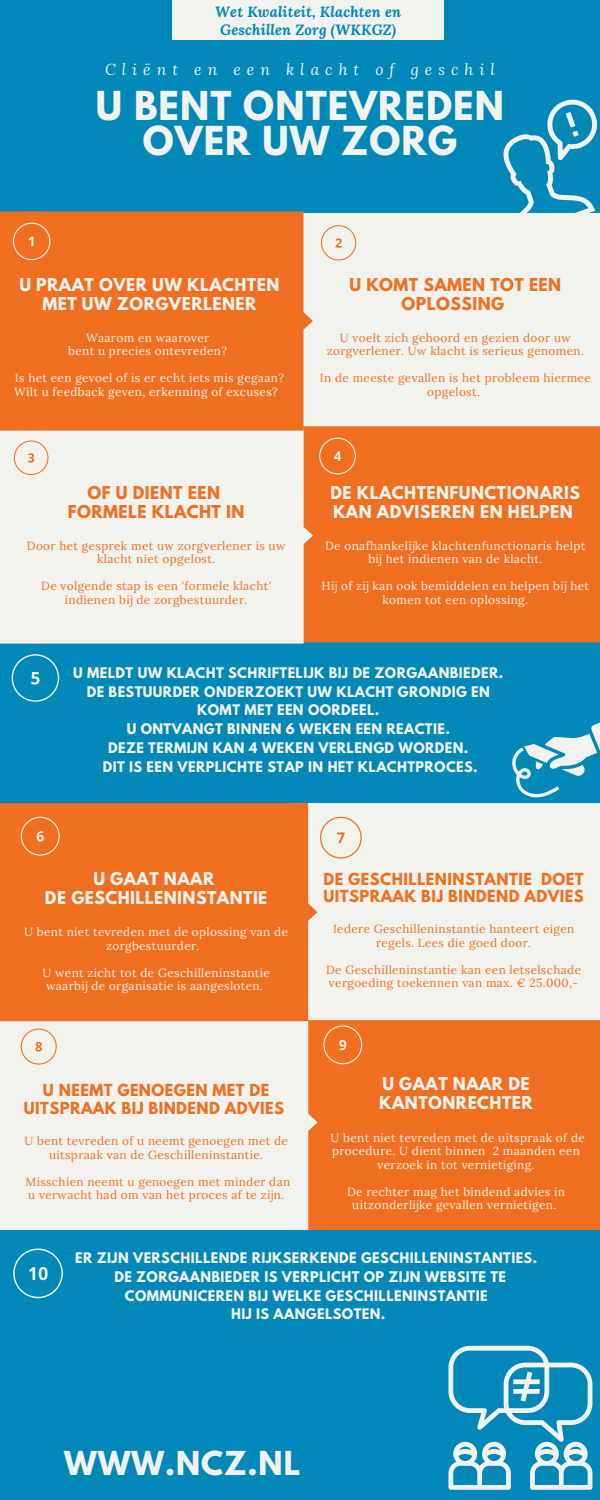
<style>
.page{position:relative;width:600px;height:1500px;background:#fff}
.page>*{position:absolute;margin:0;border:0;box-sizing:border-box;transform-origin:0 0}
.t1{font:700 35.4px/35.2px "League Spartan";letter-spacing:.03em;color:#f2f3ee;text-align:center}
.t2{font:700 29.2px "League Spartan";letter-spacing:.03em;color:#f2f3ee}
.t3{font:700 15.7px/18.8px "League Spartan";letter-spacing:.03em;color:#f2f3ee}
.t4{font:700 15.7px/18.8px "League Spartan";letter-spacing:.03em;color:#f16f21;text-align:center}
.t5{font:italic 15.7px "Lora";letter-spacing:.38em;color:#f2f3ee}
.t6{font:700 14.7px/17.2px "League Spartan";letter-spacing:.03em;color:#f16f21;text-align:center}
.t7{font:italic 700 14.7px/18px "Lora";letter-spacing:.01em;color:#0088b8;text-align:center}
.t8{font:700 13px/18.8px "League Spartan";letter-spacing:.03em;color:#f2f3ee}
.t9{font:11.8px/13.5px "Lora";letter-spacing:.03em;color:#f2f3ee;text-align:center}
.t10{font:11.8px/13.5px "Lora";letter-spacing:.03em;color:#f16f21;text-align:center}
</style>
<div class="page">
<div style="left:313px;top:213px;width:287px;height:213px;background:#f2f3ee"></div>
<div style="left:0;top:1227px;width:600px;height:273px;background:#0088b8"></div>
<div style="left:318px;top:1020px;width:282px;height:210px;background:#f16f21"></div>
<div style="left:0;top:642px;width:600px;height:163px;background:#0088b8"></div>
<div style="left:318px;top:803px;width:282px;height:217px;background:#f2f3ee"></div>
<div style="left:313px;top:426px;width:287px;height:216px;background:#f16f21"></div>
<div style="left:0;top:431px;width:313px;height:213px;background:#f2f3ee"></div>
<div style="left:0;top:0;width:600px;height:213px;background:#0088b8"></div>
<div style="left:0;top:211px;width:313px;height:220px;background:#f16f21"></div>
<div style="left:172px;top:0;width:272px;height:40px;background:#f2f3ee"></div>
<svg style="left:470px;top:99px;width:130px;height:143px"></svg>
<svg style="left:13px;top:223px;width:37px;height:37px"></svg>
<svg style="left:321px;top:225px;width:35px;height:36px"></svg>
<svg style="left:14px;top:441px;width:34px;height:34px"></svg>
<svg style="left:12px;top:654px;width:47px;height:48px"></svg>
<svg style="left:501px;top:722px;width:99px;height:84px"></svg>
<div style="left:0;top:1021px;width:318px;height:209px;background:#f2f3ee"></div>
<div style="left:0;top:803px;width:318px;height:218px;background:#f16f21"></div>
<svg style="left:21px;top:817px;width:39px;height:39px;background:#f17e38"></svg>
<svg style="left:320px;top:817px;width:42px;height:42px;background:#f1e4d7"></svg>
<svg style="left:21px;top:1029px;width:36px;height:36px"></svg>
<svg style="left:323px;top:1025px;width:39px;height:39px;background:#f17e38"></svg>
<svg style="left:319px;top:438px;width:37px;height:36px"></svg>
<svg style="left:448px;top:1346px;width:144px;height:144px"></svg>
<svg style="left:13px;top:1249px;width:50px;height:49px"></svg>
<p class="t7" style="left:215px;top:2px;width:187px">Wet Kwaliteit, Klachten en<br>Geschillen Zorg (WKKGZ)</p>
<p class="t5" style="left:105px;top:59px;width:391px">Cliënt en een klacht of geschil</p>
<p class="t1" style="left:96px;top:93px;width:410px">U BENT ONTEVREDEN<br>OVER UW ZORG</p>
<p class="t3" style="left:19px;top:277px;width:262px;text-align:center">U PRAAT OVER UW KLACHTEN<br>MET UW ZORGVERLENER</p>
<p class="t9" style="left:86px;top:331px;width:125px">Waarom en waarover</p>
<p class="t9" style="left:68px;top:344px;width:160px">bent u precies ontevreden?</p>
<p class="t9" style="left:14px;top:371px;width:271px;text-align:left">Is het een gevoel of is er echt iets mis gegaan?<br>Wilt u feedback geven, erkenning of excuses?</p>
<p class="t4" style="left:88px;top:485px;width:134px">OF U DIENT EEN</p>
<p class="t4" style="left:68px;top:504px;width:178px">FORMELE KLACHT IN</p>
<p class="t10" style="left:27px;top:539px;width:260px">Door het gesprek met uw zorgverlener is uw klacht niet opgelost.</p>
<p class="t10" style="left:41px;top:579px;width:231px">De volgende stap is een 'formele klacht' indienen bij de zorgbestuurder.</p>
<p class="t4" style="left:349px;top:277px;width:213px">U KOMT SAMEN TOT EEN<br>OPLOSSING</p>
<p class="t10" style="left:327px;top:331px;width:259px">U voelt zich gehoord en gezien door uw zorgverlener. Uw klacht is serieus genomen.</p>
<p class="t10" style="left:320px;top:371px;width:272px">In de meeste gevallen is het probleem hiermee opgelost.</p>
<p class="t3" style="left:331px;top:485px;width:251px">DE KLACHTENFUNCTIONARIS<br>KAN ADVISEREN EN HELPEN</p>
<p class="t9" style="left:325px;top:539px;width:262px">De onafhankelijke klachtenfunctionaris helpt bij het indienen van de klacht.</p>
<p class="t9" style="left:322px;top:579px;width:269px">Hij of zij kan ook bemiddelen en helpen bij het komen tot een oplossing.</p>
<p class="t8" style="left:73px;top:665px;width:432px">U MELDT UW KLACHT SCHRIFTELIJK BIJ DE ZORGAANBIEDER.</p>
<p class="t8" style="left:87px;top:684px;width:405px">DE BESTUURDER ONDERZOEKT UW KLACHT GRONDIG EN</p>
<p class="t8" style="left:197px;top:703px;width:184px">KOMT MET EEN OORDEEL.</p>
<p class="t8" style="left:127px;top:721px;width:325px">U ONTVANGT BINNEN 6 WEKEN EEN REACTIE.</p>
<p class="t8" style="left:108px;top:740px;width:362px">DEZE TERMIJN KAN 4 WEKEN VERLENGD WORDEN.</p>
<p class="t8" style="left:103px;top:759px;width:377px">DIT IS EEN VERPLICHTE STAP IN HET KLACHTPROCES.</p>
<p class="t3" style="left:93px;top:872px;width:122px">U GAAT NAAR</p>
<p class="t3" style="left:45px;top:890px;width:224px">DE GESCHILLENINSTANTIE</p>
<p class="t9" style="left:24px;top:925px;width:265px">U bent niet tevreden met de oplossing van de zorgbestuurder.</p>
<p class="t9" style="left:42px;top:966px;width:229px">U went zicht tot de Geschilleninstantie waarbij de organisatie is aangesloten.</p>
<p class="t6" style="left:24px;top:1084px;width:262px">U NEEMT GENOEGEN MET DE<br>UITSPRAAK BIJ BINDEND ADVIES</p>
<p class="t10" style="left:24px;top:1134px;width:265px">U bent tevreden of u neemt genoegen met de uitspraak van de Geschilleninstantie.</p>
<p class="t10" style="left:26px;top:1175px;width:266px;text-align:left">Misschien neemt u genoegen met minder dan u verwacht had om van het proces af te zijn.</p>
<p class="t6" style="left:324px;top:872px;width:262px;text-align:left">DE GESCHILLENINSTANTIE DOET<br>UITSPRAAK BIJ BINDEND ADVIES</p>
<p class="t10" style="left:333px;top:922px;width:243px">Iedere Geschilleninstantie hanteert eigen regels. Lees die goed door.</p>
<p class="t10" style="left:326px;top:963px;width:256px;text-align:left">De Geschilleninstantie kan een letselschade vergoeding toekennen van max. € 25.000,-</p>
<p class="t3" style="left:379px;top:1077px;width:155px">U GAAT NAAR DE<br>KANTONRECHTER</p>
<p class="t9" style="left:331px;top:1130px;width:256px">U bent niet tevreden met de uitspraak of de procedure. U dient binnen 2 maanden een verzoek in tot vernietiging.</p>
<p class="t9" style="left:347px;top:1184px;width:219px">De rechter mag het bindend advies in uitzonderlijke gevallen vernietigen.</p>
<p class="t8" style="left:75px;top:1250px;width:464px">ER ZIJN VERSCHILLENDE RIJKSERKENDE GESCHILLENINSTANTIES.</p>
<p class="t8" style="left:125px;top:1269px;width:383px;text-indent:-10px">DE ZORGAANBIEDER IS VERPLICHT OP ZIJN WEBSITE TE<br>COMMUNICEREN BIJ WELKE GESCHILLENINSTANTIE</p>
<p class="t8" style="left:231px;top:1306px;width:156px">HIJ IS AANGELSOTEN.</p>
<p class="t2" style="left:64px;top:1448px;width:237px">WWW.NCZ.NL</p>
</div>
